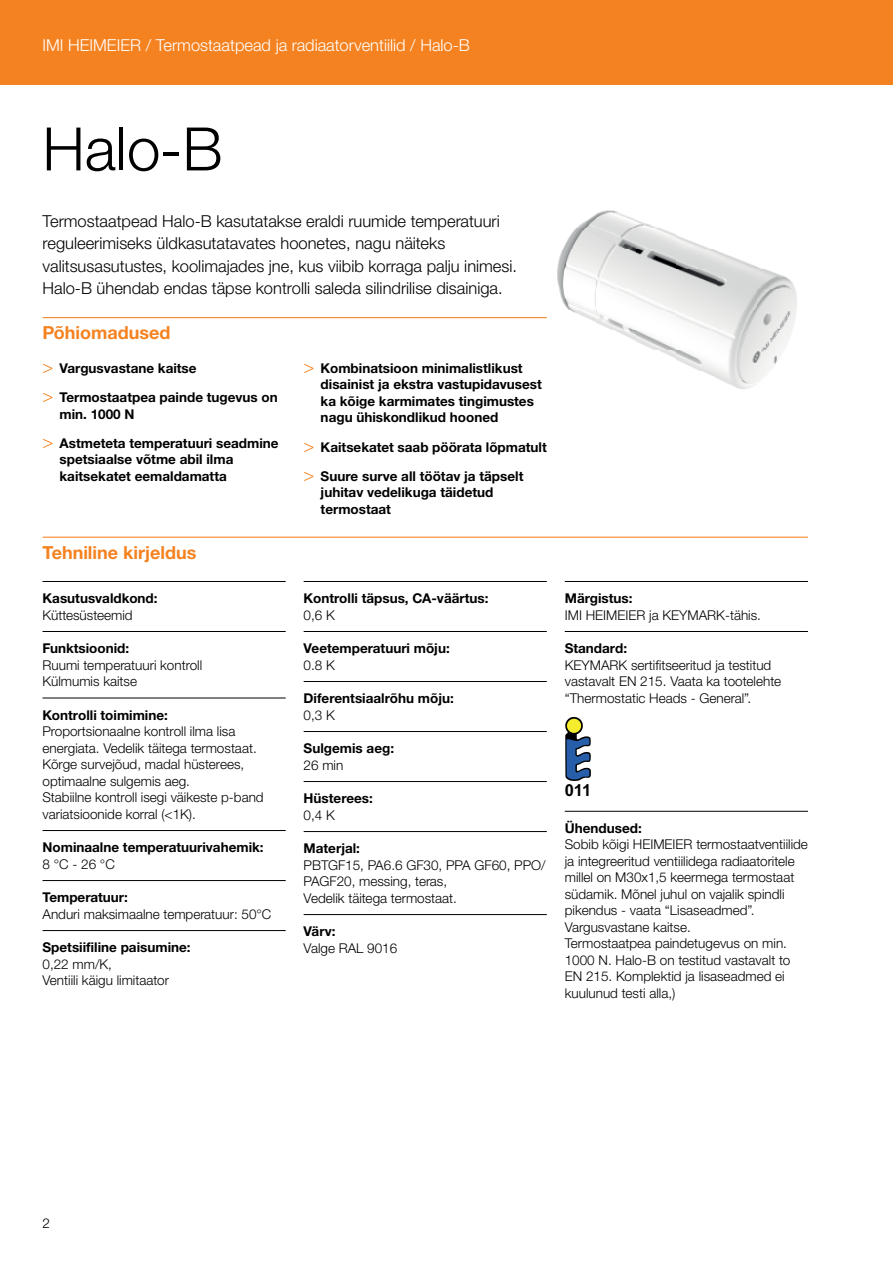
<style>
.page{position:relative;width:893px;height:1263px;background:#fff}
.page>*{position:absolute;margin:0;border:0;box-sizing:border-box;transform-origin:0 0}
.t1{font:300 60px "Helvetica Neue LTW1 G";color:#000}
.t2{font:700 18px "Helvetica Neue LTW1 G";color:#f58220}
.t3{font:300 16.5px/22.5px "Helvetica Neue LTW1 G";color:#000}
.t4{font:300 16.5px "Helvetica Neue LTW1 G";color:#fff}
.t5{font:700 16.5px "Arial";color:#000}
.t6{font:300 13.5px/16.5px "Helvetica Neue LTW1 G";color:#000}
.t7{font:700 13.5px/16.5px "Helvetica Neue LTW1 G";color:#000}
.s1{font-family:"Helvetica Neue LT Std";font-weight:300;font-size:18px;color:#f58220}
</style>
<div class="page">
<div style="left:0;top:0;width:893px;height:85px;background:#f58220"></div>
<hr style="left:43px;top:317px;width:504px;height:1px;background:#f58220">
<hr style="left:43px;top:537px;width:765px;height:1px;background:#f58220">
<hr style="left:43px;top:581px;width:243px;height:1px;background:#000">
<hr style="left:43px;top:631px;width:243px;height:1px;background:#000">
<hr style="left:43px;top:698px;width:243px;height:1px;background:#000">
<hr style="left:43px;top:830px;width:243px;height:1px;background:#000">
<hr style="left:43px;top:880px;width:243px;height:1px;background:#000">
<hr style="left:43px;top:930px;width:243px;height:1px;background:#000">
<hr style="left:304px;top:581px;width:243px;height:1px;background:#000">
<hr style="left:304px;top:631px;width:243px;height:1px;background:#000">
<hr style="left:304px;top:681px;width:243px;height:1px;background:#000">
<hr style="left:304px;top:731px;width:243px;height:1px;background:#000">
<hr style="left:304px;top:781px;width:243px;height:1px;background:#000">
<hr style="left:304px;top:831px;width:243px;height:1px;background:#000">
<hr style="left:304px;top:914px;width:243px;height:1px;background:#000">
<hr style="left:565px;top:581px;width:243px;height:1px;background:#000">
<hr style="left:565px;top:631px;width:243px;height:1px;background:#000">
<hr style="left:565px;top:811px;width:243px;height:1px;background:#000">
<img style="left:557px;top:210px;width:240px;height:179px">
<svg style="left:565px;top:717px;width:26px;height:64px"></svg>
<div style="left:567px;top:719px;width:14px;height:14px;background:#f6ec2e;border-radius:50%"></div>
<p class="t4" style="left:43px;top:35px;width:429px">IMI HEIMEIER / Termostaatpead ja radiaatorventiilid / Halo-B</p>
<h1 class="t1" style="left:43px;top:112px;width:182px">Halo-B</h1>
<p class="t3" style="left:43px;top:210px;width:476px">Termostaatpead Halo-B kasutatakse eraldi ruumide temperatuuri reguleerimiseks üldkasutatavates hoonetes, nagu näiteks valitsusasutustes, koolimajades jne, kus viibib korraga palju inimesi.<br>Halo-B ühendab endas täpse kontrolli saleda silindrilise disainiga.</p>
<h2 class="t2" style="left:43px;top:322px;width:130px">Põhiomadused</h2>
<p class="t7" style="left:43px;top:353px;width:237px;line-height:29.2px"><span class="s1">&gt;</span> Vargusvastane kaitse<br><span class="s1">&gt;</span> Termostaatpea painde tugevus on</p>
<p class="t7" style="left:43px;top:399px;width:238px;line-height:29.2px;text-indent:17px">min. 1000 N<br><span class="s1">&gt;</span> Astmeteta temperatuuri seadmine</p>
<p class="t7" style="left:60px;top:451px;width:175px">spetsiaalse võtme abil ilma kaitsekatet eemaldamatta</p>
<p class="t7" style="left:321px;top:360px;width:223px;text-indent:-17px"><span class="s1">&gt;</span> Kombinatsioon minimalistlikust disainist ja ekstra vastupidavusest ka kõige karmimates tingimustes nagu ühiskondlikud hooned</p>
<p class="t7" style="left:304px;top:432px;width:245px;line-height:29.2px"><span class="s1">&gt;</span> Kaitsekatet saab pöörata lõpmatult <span class="s1">&gt;</span> Suure surve all töötav ja täpselt</p>
<p class="t7" style="left:321px;top:484px;width:174px">juhitav vedelikuga täidetud termostaat</p>
<h2 class="t2" style="left:43px;top:541px;width:156px">Tehniline kirjeldus</h2>
<p class="t7" style="left:43px;top:590px;width:117px">Kasutusvaldkond:</p>
<p class="t6" style="left:43px;top:606px;width:92px">Küttesüsteemid</p>
<p class="t7" style="left:43px;top:640px;width:88px">Funktsioonid:</p>
<p class="t6" style="left:43px;top:656px;width:161px">Ruumi temperatuuri kontroll<br>Külmumis kaitse</p>
<p class="t7" style="left:43px;top:706px;width:127px">Kontrolli toimimine:</p>
<p class="t6" style="left:43px;top:723px;width:223px">Proportsionaalne kontroll ilma lisa energiata. Vedelik täitega termostaat.<br>Kõrge survejõud, madal hüsterees, optimaalne sulgemis aeg.<br>Stabiilne kontroll isegi väikeste p-band variatsioonide korral (&lt;1K).</p>
<p class="t7" style="left:43px;top:839px;width:223px">Nominaalne temperatuurivahemik:</p>
<p class="t6" style="left:43px;top:855px;width:74px">8 °C - 26 °C</p>
<p class="t7" style="left:43px;top:889px;width:87px">Temperatuur:</p>
<p class="t6" style="left:43px;top:905px;width:230px">Anduri maksimaalne temperatuur: 50°C</p>
<p class="t7" style="left:43px;top:939px;width:150px">Spetsiifiline paisumine:</p>
<p class="t6" style="left:43px;top:955px;width:128px">0,22 mm/K,<br>Ventiili käigu limitaator</p>
<p class="t7" style="left:304px;top:590px;width:186px">Kontrolli täpsus, CA-väärtus:</p>
<p class="t6" style="left:304px;top:606px;width:33px">0,6 K</p>
<p class="t7" style="left:304px;top:640px;width:148px">Veetemperatuuri mõju:</p>
<p class="t6" style="left:304px;top:656px;width:33px">0.8 K</p>
<p class="t7" style="left:304px;top:690px;width:152px">Diferentsiaalrõhu mõju:</p>
<p class="t6" style="left:304px;top:706px;width:33px">0,3 K</p>
<p class="t7" style="left:304px;top:740px;width:92px">Sulgemis aeg:</p>
<p class="t6" style="left:304px;top:756px;width:41px">26 min</p>
<p class="t7" style="left:304px;top:790px;width:71px">Hüsterees:</p>
<p class="t6" style="left:304px;top:806px;width:33px">0,4 K</p>
<p class="t7" style="left:304px;top:840px;width:58px">Materjal:</p>
<p class="t6" style="left:304px;top:856px;width:244px">PBTGF15, PA6.6 GF30, PPA GF60, PPO/<br>PAGF20, messing, teras,<br>Vedelik täitega termostaat.</p>
<p class="t7" style="left:304px;top:923px;width:33px">Värv:</p>
<p class="t6" style="left:304px;top:939px;width:95px">Valge RAL 9016</p>
<p class="t7" style="left:565px;top:590px;width:69px">Märgistus:</p>
<p class="t6" style="left:565px;top:606px;width:198px">IMI HEIMEIER ja KEYMARK-tähis.</p>
<p class="t7" style="left:565px;top:640px;width:64px">Standard:</p>
<p class="t6" style="left:565px;top:656px;width:218px">KEYMARK sertifitseeritud ja testitud vastavalt EN 215. Vaata ka tootelehte “Thermostatic Heads - General”.</p>
<p class="t5" style="left:565px;top:779px;width:28px">011</p>
<p class="t7" style="left:565px;top:820px;width:79px">Ühendused:</p>
<p class="t6" style="left:565px;top:836px;width:245px">Sobib kõigi HEIMEIER termostaatventiilide ja integreeritud ventiilidega radiaatoritele millel on M30x1,5 keermega termostaat südamik. Mõnel juhul on vajalik spindli pikendus - vaata “Lisaseadmed”.<br>Vargusvastane kaitse.<br>Termostaatpea paindetugevus on min.<br>1000 N. Halo-B on testitud vastavalt to EN 215. Komplektid ja lisaseadmed ei kuulunud testi alla,)</p>
<p class="t6" style="left:43px;top:1215px;width:9px">2</p>
</div>
